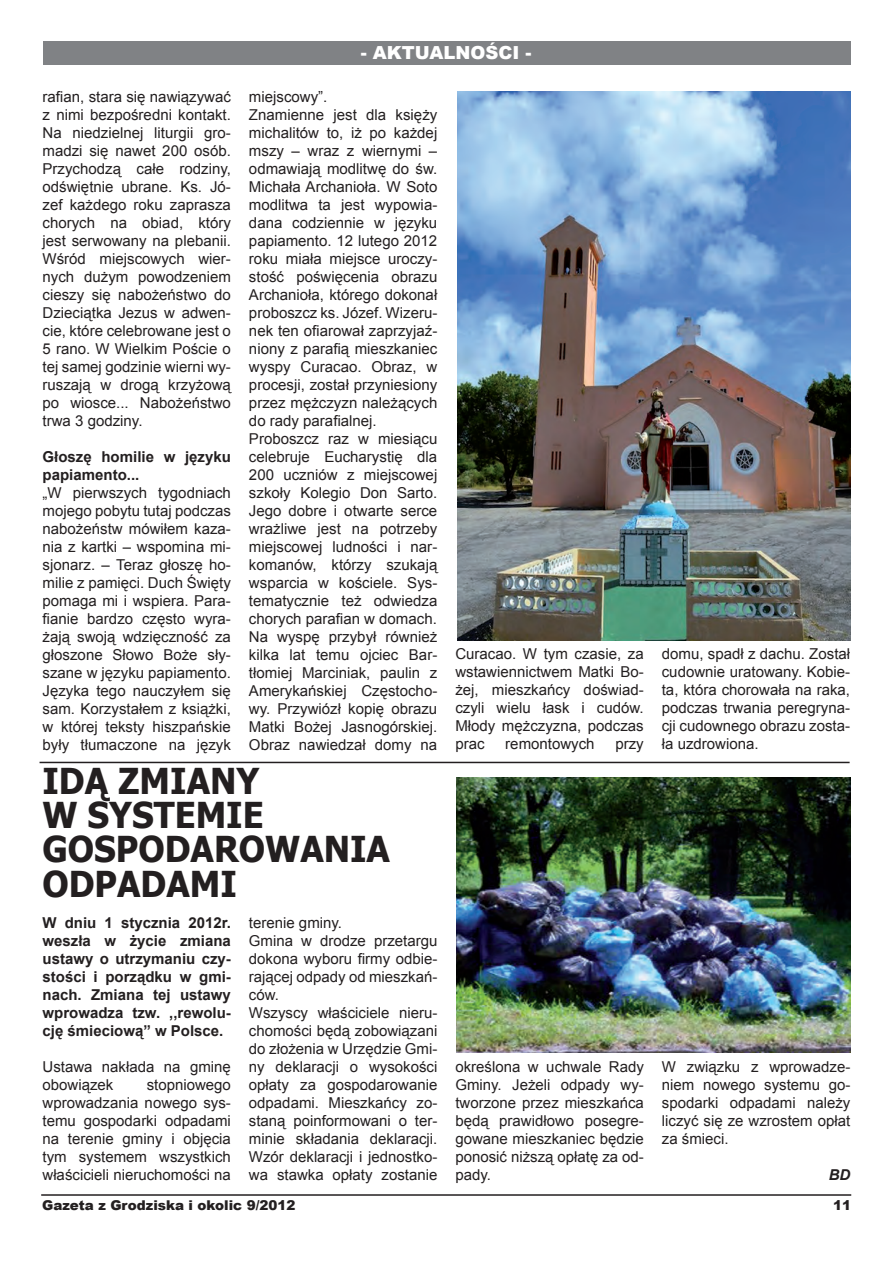
<style>
.page{position:relative;width:893px;height:1263px;background:#fff}
.page>*{position:absolute;margin:0;border:0;box-sizing:border-box;transform-origin:0 0}
.Normalny__Web{font:700 35.7px/34.2px "Tahoma";color:#231f20;scale:.96 1}
.t1{font:900 18px "Arial";color:#fff}
.Normalny__Web-2{font:15px/18px "Arial";color:#231f20;text-align:justify}
.Normalny__Web-3{font:700 15px/18px "Arial";color:#231f20}
.Normalny__Web-4{font:italic 700 15px "Arial";color:#231f20}
.t2{font:900 13.5px "Arial";color:#231f20}
</style>
<div class="page">
<div style="left:43px;top:42px;width:807px;height:23px;background:#808285"></div>
<hr style="left:41px;top:1194px;width:810px;height:2px;background:#231f20">
<img style="left:458px;top:92px;width:392px;height:548px">
<img style="left:456px;top:777px;width:394px;height:275px">
<hr style="left:40px;top:762px;width:810px;height:1px;background:#231f20">
<p class="Normalny__Web-2" style="left:43px;top:88px;width:190px">rafian, stara się nawiązywać z nimi bezpośredni kontakt.<br>Na niedzielnej liturgii gro&shy;madzi się nawet 200 osób.<br>Przychodzą całe rodziny, odświętnie ubrane. Ks. Jó&shy;zef każdego roku zaprasza chorych na obiad, który jest serwowany na plebanii.<br>Wśród miejscowych wier&shy;nych dużym powodzeniem cieszy się nabożeństwo do Dzieciątka Jezus w adwen&shy;cie, które celebrowane jest o 5 rano. W Wielkim Poście o tej samej godzinie wierni wy&shy;ruszają w drogą krzyżową po wiosce... Nabożeństwo trwa 3 godziny.</p>
<p class="Normalny__Web-3" style="left:43px;top:448px;width:190px">Głoszę homilie w języku papiamento...</p>
<p class="Normalny__Web-2" style="left:43px;top:484px;width:190px">„W pierwszych tygodniach mojego pobytu tutaj podczas nabożeństw mówiłem kaza&shy;nia z kartki – wspomina mi&shy;sjonarz. – Teraz głoszę ho&shy;milie z pamięci. Duch Święty pomaga mi i wspiera. Para&shy;fianie bardzo często wyra&shy;żają swoją wdzięczność za głoszone Słowo Boże sły&shy;szane w języku papiamento.<br>Języka tego nauczyłem się sam. Korzystałem z książki, w której teksty hiszpańskie były tłumaczone na język</p>
<p class="t1" style="left:361px;top:39px;width:172px">- AKTUALNOŚCI -</p>
<p class="Normalny__Web-2" style="left:249px;top:88px;width:80px">miejscowy”.</p>
<p class="Normalny__Web-2" style="left:249px;top:106px;width:190px">Znamienne jest dla księży michalitów to, iż po każdej mszy – wraz z wiernymi – odmawiają modlitwę do św.<br>Michała Archanioła. W Soto modlitwa ta jest wypowia&shy;dana codziennie w języku papiamento. 12 lutego 2012 roku miała miejsce uroczy&shy;stość poświęcenia obrazu Archanioła, którego dokonał proboszcz ks. Józef. Wizeru&shy;nek ten ofiarował zaprzyjaź&shy;niony z parafią mieszkaniec wyspy Curacao. Obraz, w procesji, został przyniesiony przez mężczyzn należących do rady parafialnej.</p>
<p class="Normalny__Web-2" style="left:249px;top:430px;width:190px">Proboszcz raz w miesiącu celebruje Eucharystię dla 200 uczniów z miejscowej szkoły Kolegio Don Sarto.<br>Jego dobre i otwarte serce wrażliwe jest na potrzeby miejscowej ludności i nar&shy;komanów, którzy szukają wsparcia w kościele. Sys&shy;tematycznie też odwiedza chorych parafian w domach.</p>
<p class="Normalny__Web-2" style="left:249px;top:628px;width:190px">Na wyspę przybył również kilka lat temu ojciec Bar&shy;tłomiej Marciniak, paulin z Amerykańskiej Częstocho&shy;wy. Przywiózł kopię obrazu Matki Bożej Jasnogórskiej.<br>Obraz nawiedzał domy na</p>
<p class="Normalny__Web-2" style="left:455px;top:645px;width:190px">Curacao. W tym czasie, za wstawiennictwem Matki Bo&shy;żej, mieszkańcy doświad&shy;czyli wielu łask i cudów.<br>Młody mężczyzna, podczas prac</p>
<p class="Normalny__Web-2" style="left:505px;top:735px;width:91px">remontowych</p>
<p class="Normalny__Web-2" style="left:615px;top:735px;width:30px">przy</p>
<p class="Normalny__Web" style="left:42px;top:761px;width:364px">IDĄ ZMIANY<br>W SYSTEMIE<br>GOSPODAROWANIA<br>ODPADAMI</p>
<p class="Normalny__Web-2" style="left:662px;top:645px;width:190px">domu, spadł z dachu. Został cudownie uratowany. Kobie&shy;ta, która chorowała na raka, podczas trwania peregryna&shy;cji cudownego obrazu zosta&shy;ła uzdrowiona.</p>
<p class="Normalny__Web-3" style="left:43px;top:914px;width:190px;text-align:justify">W dniu 1 stycznia 2012r. weszła w życie zmiana ustawy o utrzymaniu czy&shy;stości i porządku w gmi&shy;nach. Zmiana tej ustawy wprowadza tzw. ,,rewolu&shy;cję śmieciową” w Polsce.</p>
<p class="Normalny__Web-2" style="left:43px;top:1058px;width:190px">Ustawa nakłada na gminę obowiązek</p>
<p class="Normalny__Web-2" style="left:43px;top:1076px;width:190px;text-indent:104px">stopniowego wprowadzania nowego sys&shy;temu gospodarki odpadami na terenie gminy i objęcia tym systemem wszystkich właścicieli nieruchomości na</p>
<p class="Normalny__Web-2" style="left:249px;top:914px;width:95px">terenie gminy.</p>
<p class="Normalny__Web-2" style="left:249px;top:932px;width:190px">Gmina w drodze przetargu dokona wyboru firmy odbie&shy;rającej odpady od mieszkań&shy;ców.</p>
<p class="Normalny__Web-2" style="left:249px;top:1004px;width:190px">Wszyscy właściciele nieru&shy;chomości będą zobowiązani do złożenia w Urzędzie Gmi&shy;ny deklaracji o wysokości opłaty za gospodarowanie odpadami. Mieszkańcy zo&shy;staną poinformowani o ter&shy;minie składania deklaracji.<br>Wzór deklaracji i jednostko&shy;wa stawka opłaty zostanie</p>
<p class="Normalny__Web-2" style="left:455px;top:1058px;width:190px">określona w uchwale Rady Gminy. Jeżeli odpady wy&shy;tworzone przez mieszkańca będą prawidłowo posegre&shy;gowane mieszkaniec będzie ponosić niższą opłatę za od&shy;pady.</p>
<p class="Normalny__Web-2" style="left:662px;top:1058px;width:190px">W związku z wprowadze&shy;niem nowego systemu go&shy;spodarki odpadami należy liczyć się ze wzrostem opłat za śmieci.</p>
<p class="Normalny__Web-4" style="left:829px;top:1165px;width:23px">BD</p>
<p class="t2" style="left:42px;top:1196px;width:255px">Gazeta z Grodziska i okolic 9/2012</p>
<p class="t2" style="left:833px;top:1195px;width:20px">11</p>
</div>
